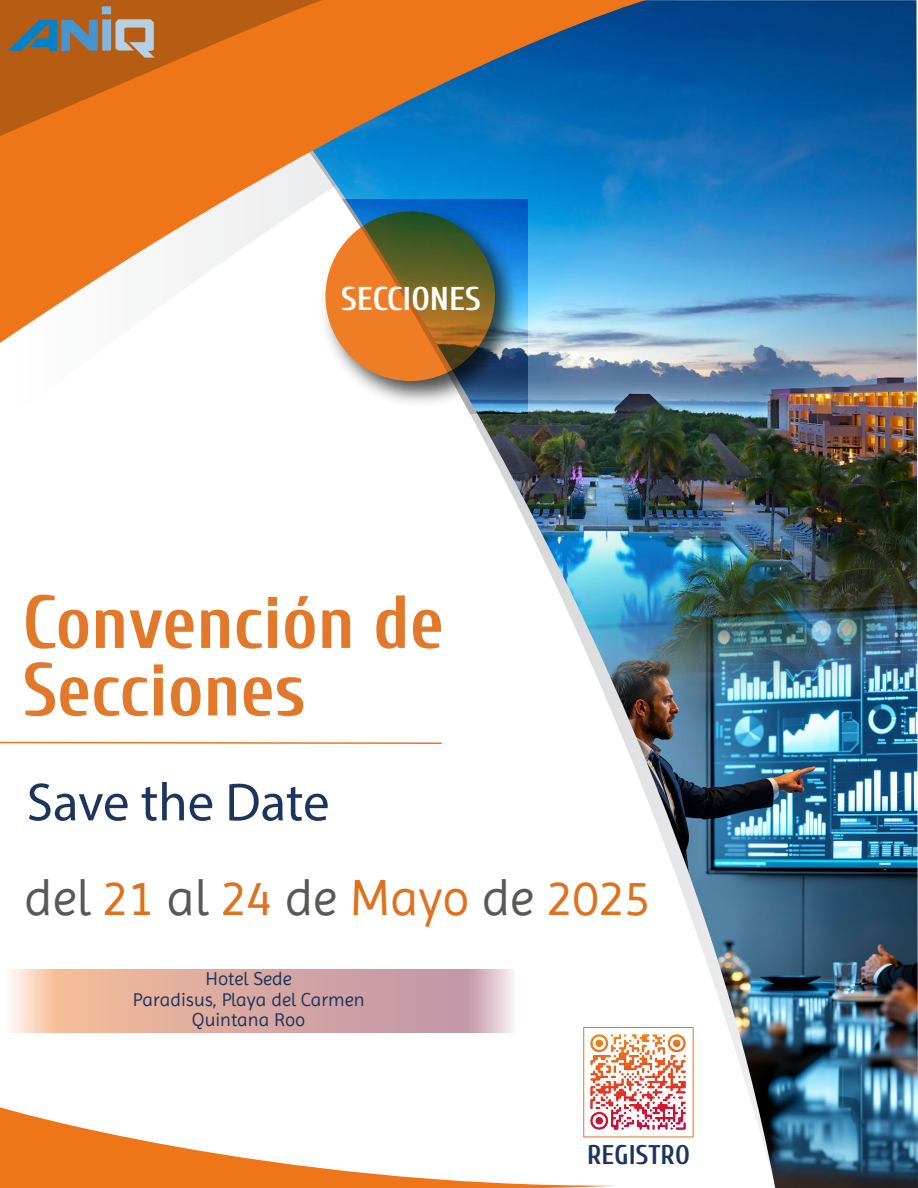
<style>
.page{position:relative;width:918px;height:1188px;background:#fff}
.page>*{position:absolute;margin:0;border:0;box-sizing:border-box;transform-origin:0 0}
.t1{font:700 75px/67.5px "Cuprum";color:#e0701c}
.t2{font:54px "Myriad Pro";color:#1c355e}
.t3{font:51px "Imprima";color:#e0701c}
.t4{font:700 33px "Cuprum";color:#fff}
.t5{font:700 27px "Cuprum";color:#1c355e}
.t6{font:18.75px/20.2px "Imprima";color:#1c355e;text-align:center}
.s1{color:#585856}
</style>
<div class="page">
<svg style="left:0;top:741px;width:202px;height:3px"></svg>
<img style="left:202px;top:0;width:716px;height:1188px">
<svg style="left:0;top:0;width:646px;height:343px"></svg>
<svg style="left:0;top:0;width:325px;height:136px;fill:#ee7518"></svg>
<div style="left:102px;top:6px;width:9px;height:8px;background:#85b7de"></div>
<svg style="left:8px;top:20px;width:90px;height:31px"></svg>
<div style="left:102px;top:19px;width:9px;height:32px;background:#85b7de"></div>
<svg style="left:116px;top:19px;width:39px;height:39px"></svg>
<svg style="left:0;top:1107px;width:616px;height:81px"></svg>
<img style="left:314px;top:200px;width:214px;height:214px">
<svg style="left:326px;top:212px;width:169px;height:169px"></svg>
<svg style="left:9px;top:969px;width:505px;height:63px"></svg>
<img style="left:586px;top:1030px;width:105px;height:105px">
<div style="left:583px;top:1027px;width:110px;height:110px;border:1px solid #ed7422"></div>
<h3 class="t4" style="left:341px;top:274px;width:141px">SECCIONES</h3>
<h1 class="t1" style="left:23px;top:581px;width:423px">Convención de<br>Secciones</h1>
<h2 class="t2" style="left:27px;top:769px;width:304px">Save the Date</h2>
<h3 class="t3" style="left:25px;top:864px;width:627px"><span class="s1">del</span> 21 <span class="s1">al</span> 24 <span class="s1">de</span> Mayo <span class="s1">de</span> 2025</h3>
<p class="t6" style="left:133px;top:968px;width:233px">Hotel Sede<br>Paradisus, Playa del Carmen<br>Quintana Roo</p>
<h3 class="t5" style="left:587px;top:1135px;width:104px">REGISTRO</h3>
</div>
